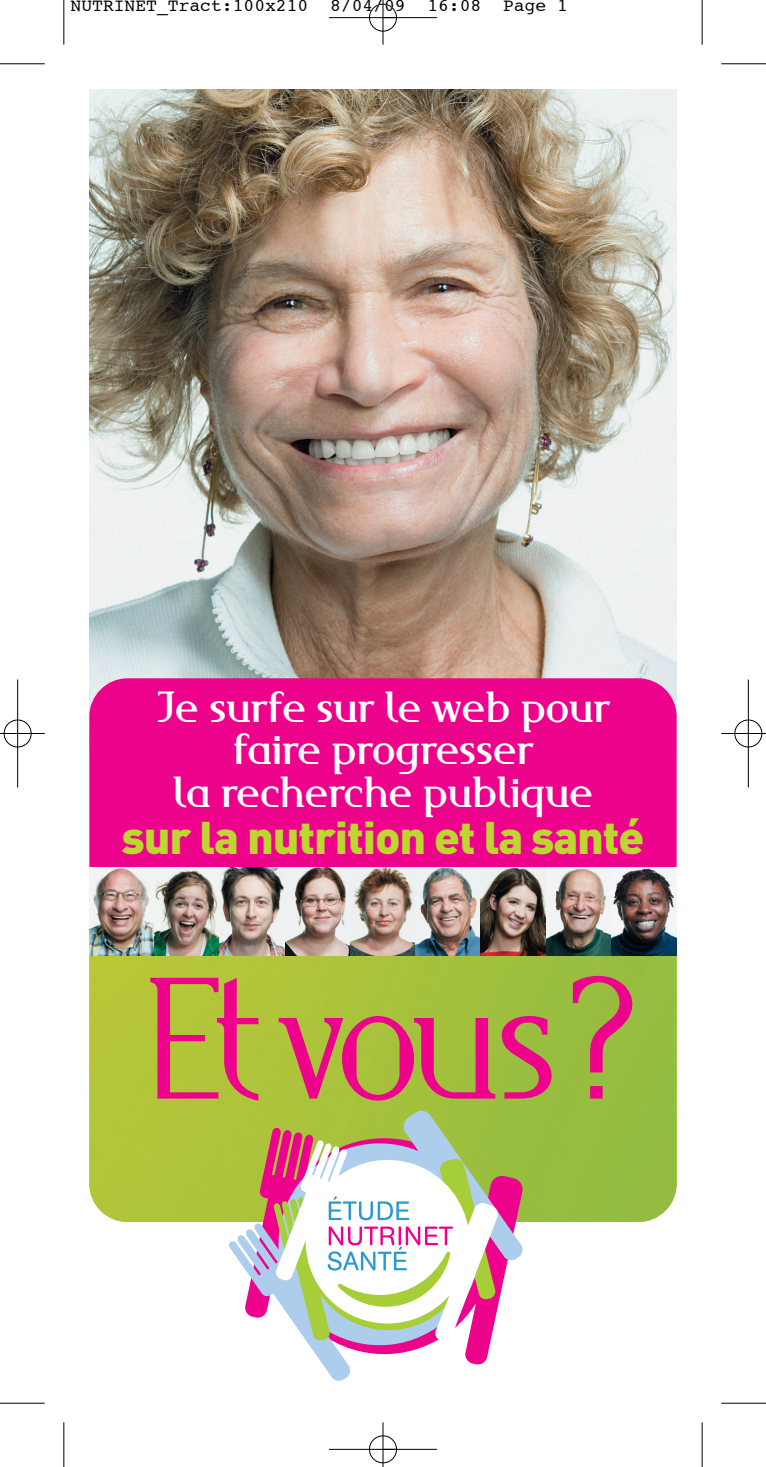
<style>
.page{position:relative;width:766px;height:1467px;background:#fff}
.page>*{position:absolute;margin:0;border:0;box-sizing:border-box;transform-origin:0 0}
.t1{font:300 179.1px "Maverick";letter-spacing:-.075em;color:#ed028c}
.t2{font:500 45.23px/42.8px "Maverick";letter-spacing:-.025em;color:#fff;text-align:center}
.t3{font:900 45.23px "DIN";letter-spacing:-.025em;color:#bed630}
.t4{font:18px "Courier";color:#000}
</style>
<div class="page">
<img style="left:89px;top:89px;width:587px;height:621px">
<div style="left:89px;top:678px;width:587px;height:279px;background:#ed028c;border-radius:38px"></div>
<img style="left:89px;top:884px;width:587px;height:338px;border-radius:38px">
<svg style="left:229px;top:1111px;width:293px;height:270px"></svg>
<svg style="left:272px;top:1141px;width:225px;height:202px"></svg>
<img style="left:89px;top:867px;width:65px;height:88px">
<img style="left:154px;top:867px;width:66px;height:88px">
<img style="left:220px;top:867px;width:65px;height:88px">
<img style="left:285px;top:867px;width:65px;height:88px">
<img style="left:350px;top:867px;width:65px;height:88px">
<img style="left:415px;top:867px;width:65px;height:88px">
<img style="left:480px;top:867px;width:66px;height:88px">
<img style="left:546px;top:867px;width:65px;height:88px">
<img style="left:611px;top:867px;width:65px;height:88px">
<hr style="left:63px;top:0;width:1px;height:45px;background:#000">
<hr style="left:0;top:63px;width:45px;height:1px;background:#000">
<hr style="left:701px;top:0;width:1px;height:45px;background:#000">
<hr style="left:721px;top:63px;width:44px;height:1px;background:#000">
<hr style="left:63px;top:1422px;width:1px;height:45px;background:#000">
<hr style="left:0;top:1403px;width:45px;height:1px;background:#000">
<hr style="left:701px;top:1422px;width:1px;height:45px;background:#000">
<hr style="left:721px;top:1403px;width:44px;height:1px;background:#000">
<div style="left:369px;top:4px;width:28px;height:28px;border:1px solid #fff;border-radius:50%"></div>
<div style="left:369px;top:1435px;width:28px;height:28px;border:1px solid #fff;border-radius:50%"></div>
<div style="left:4px;top:719px;width:28px;height:29px;border:1px solid #fff;border-radius:50%"></div>
<div style="left:734px;top:719px;width:28px;height:29px;border:1px solid #fff;border-radius:50%"></div>
<hr style="left:329px;top:17px;width:108px;height:1px;background:#000">
<hr style="left:329px;top:1449px;width:108px;height:1px;background:#000">
<hr style="left:17px;top:679px;width:1px;height:108px;background:#000">
<hr style="left:747px;top:679px;width:1px;height:108px;background:#000">
<hr style="left:382px;top:0;width:1px;height:45px;background:#000">
<hr style="left:382px;top:1422px;width:1px;height:45px;background:#000">
<hr style="left:0;top:733px;width:45px;height:1px;background:#000">
<hr style="left:721px;top:733px;width:44px;height:1px;background:#000">
<div style="left:369px;top:4px;width:27px;height:27px;border:1px solid #000;border-radius:50%"></div>
<div style="left:369px;top:1436px;width:27px;height:27px;border:1px solid #000;border-radius:50%"></div>
<div style="left:4px;top:720px;width:27px;height:27px;border:1px solid #000;border-radius:50%"></div>
<div style="left:734px;top:720px;width:27px;height:27px;border:1px solid #000;border-radius:50%"></div>
<p class="t4" style="left:71px;top:-3px;width:498px">NUTRINET_Tract:100x210 8/04/09 16:08 Page 1</p>
<p class="t2" style="left:156px;top:690px;width:456px">Je surfe sur le web pour faire progresser<br>la recherche publique</p>
<p class="t3" style="left:122px;top:822px;width:524px">sur la nutrition et la santé</p>
<h1 class="t1" style="left:142px;top:978px;width:502px">Etvous?</h1>
</div>
